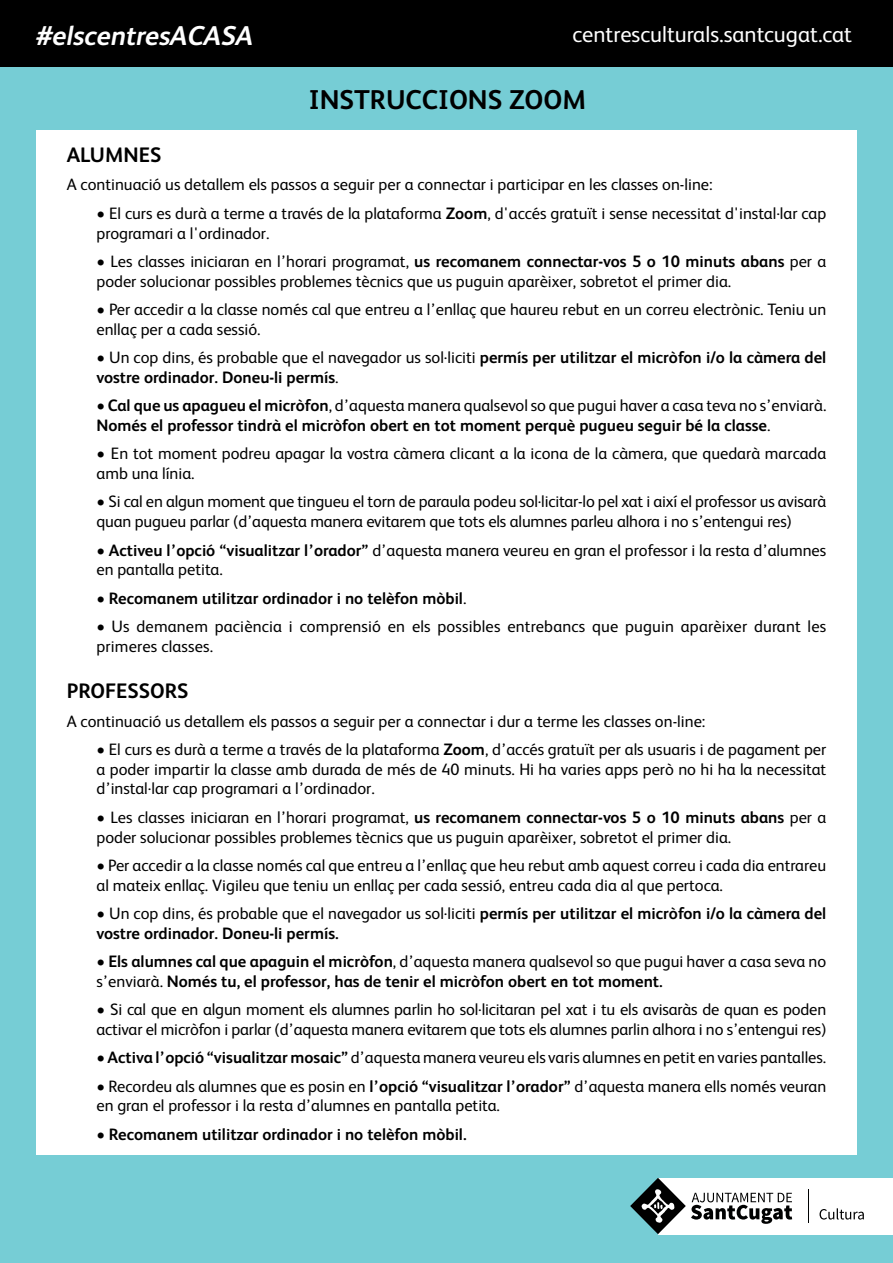
<style>
.page{position:relative;width:893px;height:1263px;background:#fff}
.page>*{position:absolute;margin:0;border:0;box-sizing:border-box;transform-origin:0 0}
.t1{font:italic 700 27.15px "FS Albert";color:#fff}
.t2{font:700 27.15px "FS Albert";color:#000}
.t3{font:22.5px "FS Albert";color:#fff}
.t4{font:700 21px "FS Albert";color:#000}
.t5{font:16.5px/19.8px "FS Albert";color:#000}
.t6{font:700 16.5px/19.8px "FS Albert";color:#000}
.s1{font-family:"Nunito Sans";font-weight:900;font-style:italic}
.s2{font-weight:700}
.s3{font-weight:400}
</style>
<div class="page">
<div style="left:0;top:1px;width:893px;height:1262px;background:#76cdd5"></div>
<div style="left:36px;top:130px;width:821px;height:1024px;background:#fff"></div>
<div style="left:0;top:0;width:893px;height:67px;background:#000"></div>
<div style="left:658px;top:1178px;width:235px;height:56px;background:#fff"></div>
<hr style="left:808px;top:1189px;width:1px;height:34px;background:#000101">
<svg style="left:630px;top:1178px;width:162px;height:56px"></svg>
<svg style="left:819px;top:1208px;width:45px;height:11px"></svg>
<h1 class="t1" style="left:37px;top:17px;width:218px">#elscentresACASA</h1>
<h2 class="t3" style="left:573px;top:19px;width:281px">centresculturals.santcugat.cat</h2>
<h1 class="t2" style="left:309px;top:81px;width:279px">INSTRUCCIONS ZOOM</h1>
<p class="t4" style="left:67px;top:141px;width:96px">ALUMNES</p>
<p class="t5" style="left:67px;top:174px;width:647px">A continuació us detallem els passos a seguir per a connectar i participar en les classes on-line:</p>
<p class="t5" style="left:96px;top:202px;width:731px"><span class="s1">•</span> El curs es durà a terme a través de la plataforma <span class="s2">Zoom</span>, d'accés gratuït i sense necessitat d'instal·lar cap programari a l'ordinador.</p>
<p class="t5" style="left:96px;top:250px;width:731px"><span class="s1">•</span> Les classes iniciaran en l’horari programat, <span class="s2">us recomanem connectar-vos 5 o 10 minuts abans</span> per a poder solucionar possibles problemes tècnics que us puguin aparèixer, sobretot el primer dia.</p>
<p class="t5" style="left:96px;top:299px;width:731px"><span class="s1">•</span> Per accedir a la classe només cal que entreu a l’enllaç que haureu rebut en un correu electrònic. Teniu un enllaç per a cada sessió.</p>
<p class="t6" style="left:96px;top:347px;width:731px"><span class="s1">•</span> <span class="s3">Un cop dins, és probable que el navegador us sol·liciti</span> permís per utilitzar el micròfon i/o la càmera del vostre ordinador. Doneu-li permís<span class="s3">.</span></p>
<p class="t6" style="left:96px;top:395px;width:731px"><span class="s1">•</span> Cal que us apagueu el micròfon<span class="s3">, d’aquesta manera qualsevol so que pugui haver a casa teva no s’enviarà.<br></span>Només el professor tindrà el micròfon obert en tot moment perquè pugueu seguir bé la classe<span class="s3">.</span></p>
<p class="t5" style="left:96px;top:443px;width:731px"><span class="s1">•</span> En tot moment podreu apagar la vostra càmera clicant a la icona de la càmera, que quedarà marcada amb una línia.</p>
<p class="t5" style="left:96px;top:491px;width:731px"><span class="s1">•</span> Si cal en algun moment que tingueu el torn de paraula podeu sol·licitar-lo pel xat i així el professor us avisarà quan pugueu parlar (d’aquesta manera evitarem que tots els alumnes parleu alhora i no s’entengui res)</p>
<p class="t5" style="left:96px;top:539px;width:731px"><span class="s1">•</span> <span class="s2">Activeu l’opció “visualitzar l’orador”</span> d’aquesta manera veureu en gran el professor i la resta d’alumnes en pantalla petita.</p>
<p class="t6" style="left:96px;top:587px;width:371px"><span class="s1">•</span> Recomanem utilitzar ordinador i no telèfon mòbil<span class="s3">.</span></p>
<p class="t5" style="left:96px;top:615px;width:731px"><span class="s1">•</span> Us demanem paciència i comprensió en els possibles entrebancs que puguin aparèixer durant les primeres classes.</p>
<p class="t4" style="left:67px;top:677px;width:123px">PROFESSORS</p>
<p class="t5" style="left:67px;top:710px;width:640px">A continuació us detallem els passos a seguir per a connectar i dur a terme les classes on-line:</p>
<p class="t5" style="left:96px;top:738px;width:731px;text-align:justify"><span class="s1">•</span> El curs es durà a terme a través de la plataforma <span class="s2">Zoom</span>, d’accés gratuït per als usuaris i de pagament per a poder impartir la classe amb durada de més de 40 minuts. Hi ha varies apps però no hi ha la necessitat d’instal·lar cap programari a l’ordinador.</p>
<p class="t5" style="left:96px;top:806px;width:731px"><span class="s1">•</span> Les classes iniciaran en l’horari programat, <span class="s2">us recomanem connectar-vos 5 o 10 minuts abans</span> per a poder solucionar possibles problemes tècnics que us puguin aparèixer, sobretot el primer dia.</p>
<p class="t5" style="left:96px;top:854px;width:731px"><span class="s1">•</span> Per accedir a la classe només cal que entreu a l’enllaç que heu rebut amb aquest correu i cada dia entrareu al mateix enllaç. Vigileu que teniu un enllaç per cada sessió, entreu cada dia al que pertoca.</p>
<p class="t6" style="left:96px;top:903px;width:731px"><span class="s1">•</span> <span class="s3">Un cop dins, és probable que el navegador us sol·liciti</span> permís per utilitzar el micròfon i/o la càmera del vostre ordinador. Doneu-li permís.</p>
<p class="t6" style="left:96px;top:951px;width:731px"><span class="s1">•</span> Els alumnes cal que apaguin el micròfon<span class="s3">, d’aquesta manera qualsevol so que pugui haver a casa seva no s’enviarà.</span> Només tu, el professor, has de tenir el micròfon obert en tot moment.</p>
<p class="t5" style="left:96px;top:999px;width:731px"><span class="s1">•</span> Si cal que en algun moment els alumnes parlin ho sol·licitaran pel xat i tu els avisaràs de quan es poden activar el micròfon i parlar (d’aquesta manera evitarem que tots els alumnes parlin alhora i no s’entengui res)</p>
<p class="t5" style="left:96px;top:1047px;width:731px"><span class="s1">•</span><span class="s2">Activa l’opció “visualitzar mosaic”</span> d’aquesta manera veureu els varis alumnes en petit en varies pantalles.</p>
<p class="t5" style="left:96px;top:1075px;width:731px"><span class="s1">•</span> Recordeu als alumnes que es posin en <span class="s2">l’opció “visualitzar l’orador”</span> d’aquesta manera ells només veuran en gran el professor i la resta d’alumnes en pantalla petita.</p>
<p class="t6" style="left:96px;top:1123px;width:372px"><span class="s1">•</span> Recomanem utilitzar ordinador i no telèfon mòbil.</p>
</div>
